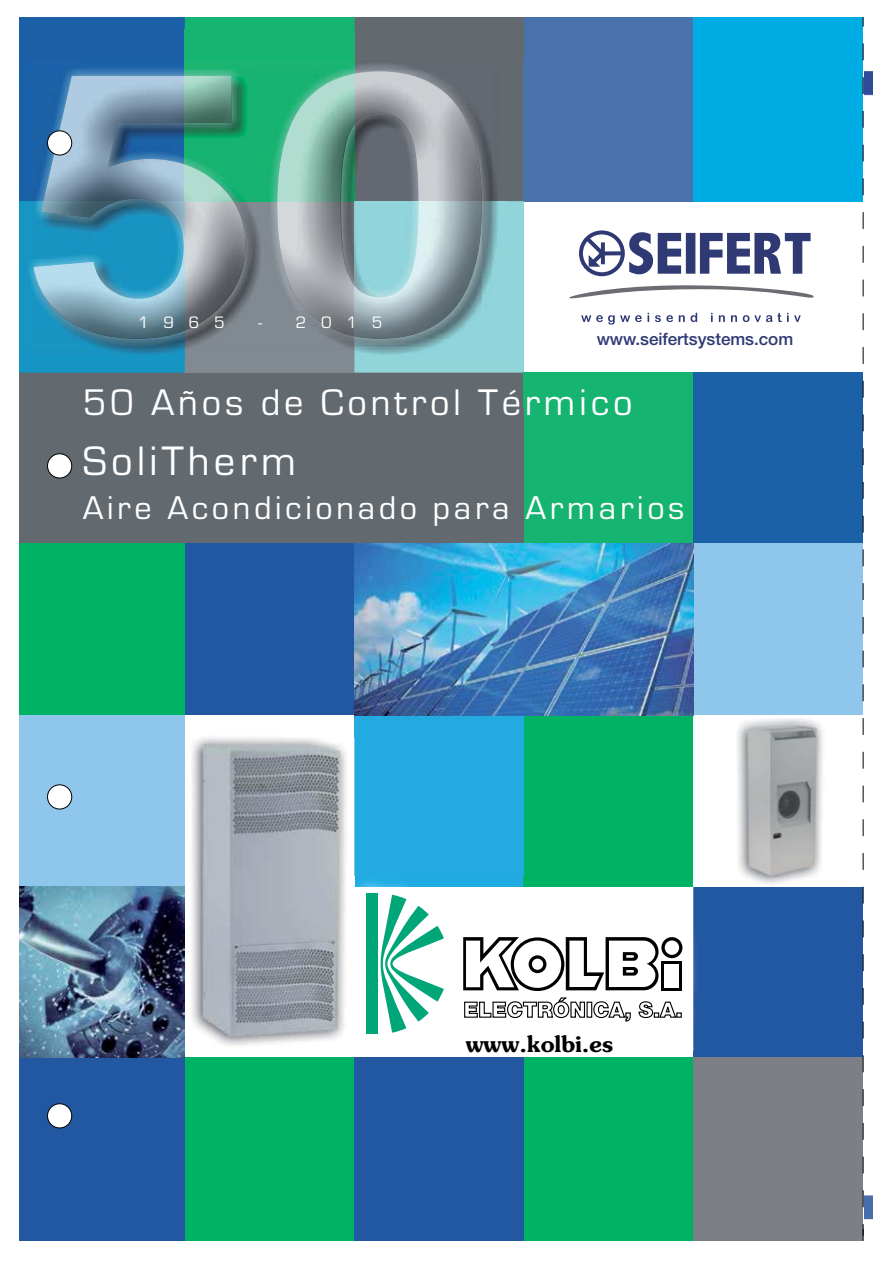
<style>
.page{position:relative;width:893px;height:1263px;background:#fff}
.page>*{position:absolute;margin:0;border:0;box-sizing:border-box;transform-origin:0 0}
.t1{font:42.75px "Eurostile";letter-spacing:.1em;color:#fff}
.t2{font:38.4px "Eurostile";letter-spacing:.1em;color:#fff}
.t3{font:34.2px "Eurostile";letter-spacing:.105em;color:#fff}
.t4{font:600 22.5px "Souvenir";color:#000}
.t5{font:17.25px "Eurostile";letter-spacing:.86em;color:#fff}
.t6{font:500 17.1px "Helvetica Neue";letter-spacing:-.005em;color:#2f3973}
</style>
<div class="page">
<div style="left:354px;top:18px;width:170px;height:40px;background:#62696f"></div>
<div style="left:524px;top:18px;width:169px;height:40px;background:#4972ad"></div>
<div style="left:693px;top:18px;width:170px;height:40px;background:#00ace4"></div>
<img style="left:19px;top:18px;width:336px;height:12px">
<div style="left:19px;top:372px;width:505px;height:172px;background:#62696f"></div>
<div style="left:354px;top:30px;width:170px;height:171px;background:#62696f"></div>
<div style="left:19px;top:30px;width:166px;height:171px;background:#1b60a7"></div>
<div style="left:185px;top:30px;width:169px;height:171px;background:#16b471"></div>
<div style="left:524px;top:30px;width:169px;height:171px;background:#4972ad"></div>
<div style="left:693px;top:30px;width:170px;height:171px;background:#00ace4"></div>
<div style="left:524px;top:372px;width:169px;height:172px;background:#16b471"></div>
<div style="left:693px;top:372px;width:170px;height:172px;background:#1a61a8"></div>
<img style="left:19px;top:372px;width:505px;height:35px">
<img style="left:354px;top:59px;width:170px;height:142px">
<img style="left:185px;top:201px;width:339px;height:171px">
<img style="left:19px;top:59px;width:166px;height:313px">
<img style="left:34px;top:333px;width:151px;height:22px">
<img style="left:354px;top:71px;width:145px;height:284px">
<img style="left:25px;top:333px;width:9px;height:15px">
<img style="left:354px;top:333px;width:138px;height:15px">
<img style="left:499px;top:201px;width:8px;height:132px">
<img style="left:185px;top:62px;width:307px;height:9px">
<img style="left:25px;top:62px;width:160px;height:139px">
<img style="left:34px;top:71px;width:151px;height:130px">
<img style="left:185px;top:71px;width:297px;height:262px">
<img style="left:482px;top:201px;width:1px;height:132px">
<svg style="left:342px;top:333px;width:12px;height:4px"></svg>
<img style="left:94px;top:333px;width:85px;height:6px">
<img style="left:419px;top:333px;width:63px;height:6px">
<img style="left:354px;top:333px;width:65px;height:6px">
<img style="left:33px;top:71px;width:1px;height:262px">
<img style="left:185px;top:72px;width:297px;height:129px">
<img style="left:34px;top:201px;width:151px;height:132px">
<img style="left:354px;top:201px;width:128px;height:132px">
<div style="left:19px;top:544px;width:166px;height:171px;background:#00b263"></div>
<div style="left:19px;top:715px;width:166px;height:171px;background:#8fc6ec"></div>
<div style="left:19px;top:1057px;width:166px;height:184px;background:#2257a2"></div>
<div style="left:693px;top:886px;width:170px;height:171px;background:#2257a2"></div>
<div style="left:185px;top:544px;width:169px;height:171px;background:#2257a2"></div>
<div style="left:185px;top:1057px;width:169px;height:184px;background:#00b263"></div>
<div style="left:354px;top:715px;width:170px;height:171px;background:#22aae1"></div>
<div style="left:354px;top:1057px;width:170px;height:184px;background:#2257a2"></div>
<div style="left:524px;top:715px;width:169px;height:171px;background:#00b263"></div>
<div style="left:524px;top:1057px;width:169px;height:184px;background:#00b263"></div>
<div style="left:693px;top:544px;width:170px;height:171px;background:#8fc6ec"></div>
<img style="left:737px;top:719px;width:86px;height:165px">
<img style="left:746px;top:724px;width:73px;height:154px">
<div style="left:693px;top:1057px;width:170px;height:184px;background:#7c8086"></div>
<img style="left:355px;top:886px;width:338px;height:85px">
<img style="left:693px;top:886px;width:6px;height:165px">
<img style="left:354px;top:876px;width:170px;height:10px">
<div style="left:366px;top:894px;width:12px;height:140px;background:#00a677"></div>
<svg style="left:381px;top:895px;width:63px;height:138px"></svg>
<svg style="left:463px;top:937px;width:219px;height:85px"></svg>
<img style="left:354px;top:544px;width:339px;height:171px">
<img style="left:19px;top:886px;width:166px;height:171px">
<img style="left:192px;top:738px;width:154px;height:309px">
<svg style="left:581px;top:313px;width:219px;height:12px"></svg>
<svg style="left:569px;top:285px;width:245px;height:14px"></svg>
<svg style="left:629px;top:232px;width:181px;height:42px"></svg>
<div style="left:579px;top:230px;width:46px;height:46px;border:4px solid #2f3973;border-radius:50%"></div>
<svg style="left:608px;top:251px;width:15px;height:4px"></svg>
<svg style="left:582px;top:233px;width:26px;height:37px"></svg>
<svg style="left:863px;top:18px;width:10px;height:1223px"></svg>
<div style="left:48px;top:131px;width:24px;height:24px;background:#fff;border-radius:50%"></div>
<div style="left:47px;top:130px;width:25px;height:25px;border:1px solid #000;border-radius:50%"></div>
<div style="left:48px;top:454px;width:24px;height:24px;background:#fff;border-radius:50%"></div>
<div style="left:47px;top:453px;width:25px;height:25px;border:1px solid #000;border-radius:50%"></div>
<div style="left:48px;top:785px;width:24px;height:24px;background:#fff;border-radius:50%"></div>
<div style="left:47px;top:784px;width:25px;height:25px;border:1px solid #000;border-radius:50%"></div>
<div style="left:48px;top:1104px;width:24px;height:24px;background:#fff;border-radius:50%"></div>
<div style="left:47px;top:1103px;width:25px;height:25px;border:1px solid #000;border-radius:50%"></div>
<p class="t5" style="left:138px;top:312px;width:88px">1965</p>
<p class="t5" style="left:258px;top:312px;width:125px">- 2015</p>
<p class="t6" style="left:597px;top:333px;width:198px">www.seifertsystems.com</p>
<p class="t2" style="left:83px;top:379px;width:551px">50 Años de Control Térmico</p>
<p class="t1" style="left:83px;top:435px;width:215px">SoliTherm</p>
<p class="t3" style="left:83px;top:487px;width:603px">Aire Acondicionado para Armarios</p>
<p class="t4" style="left:466px;top:1035px;width:149px">www.kolbi.es</p>
</div>
